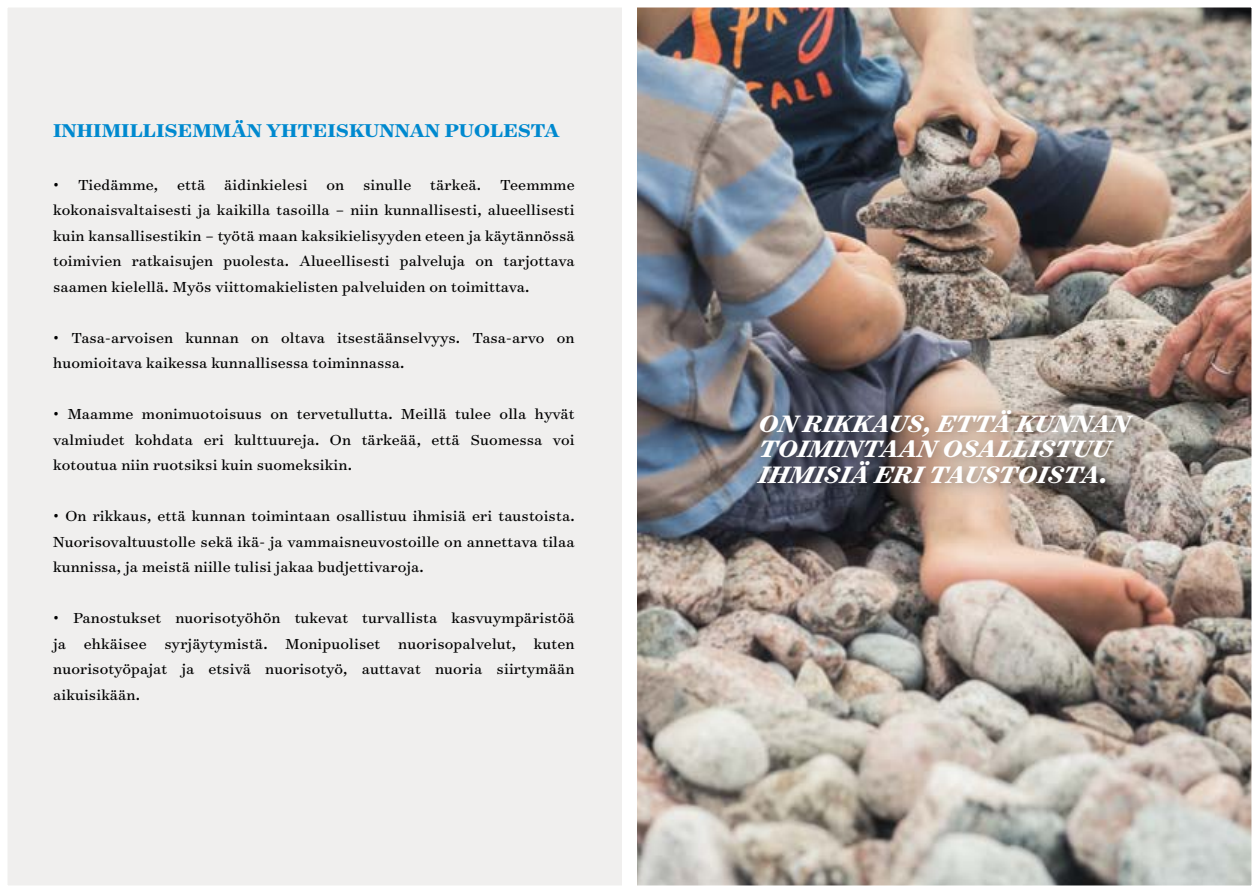
<style>
.page{position:relative;width:1259px;height:893px;background:#fff}
.page>*{position:absolute;margin:0;border:0;box-sizing:border-box;transform-origin:0 0}
.t1{font:italic 700 27px/25.5px "Surveyor Text";letter-spacing:.01em;color:#fff}
.t2{font:700 21px "Surveyor Text";color:#0089cf}
.t3{font:16.5px/25.5px "Surveyor Text";letter-spacing:.01em;color:#000;text-align:justify}
</style>
<div class="page">
<div style="left:8px;top:8px;width:614px;height:877px;background:#f0efee"></div>
<img style="left:637px;top:7px;width:615px;height:879px">
<div style="left:747px;top:400px;width:400px;height:99px;background:#000;opacity:.46"></div>
<p class="t2" style="left:53px;top:117px;width:508px">INHIMILLISEMMÄN YHTEISKUNNAN PUOLESTA</p>
<p class="t3" style="left:53px;top:171px;width:523px">• Tiedämme, että äidinkielesi on sinulle tärkeä. Teemmme kokonaisvaltaisesti ja kaikilla tasoilla – niin kunnallisesti, alueellisesti kuin kansallisestikin – työtä maan kaksikielisyyden eteen ja käytännössä toimivien ratkaisujen puolesta. Alueellisesti palveluja on tarjottava saamen kielellä. Myös viittomakielisten palveluiden on toimittava.</p>
<p class="t3" style="left:53px;top:324px;width:523px">• Tasa-arvoisen kunnan on oltava itsestäänselvyys. Tasa-arvo on huomioitava kaikessa kunnallisessa toiminnassa.</p>
<p class="t3" style="left:53px;top:401px;width:523px">• Maamme monimuotoisuus on tervetullutta. Meillä tulee olla hyvät valmiudet kohdata eri kulttuureja. On tärkeää, että Suomessa voi kotoutua niin ruotsiksi kuin suomeksikin.</p>
<p class="t3" style="left:53px;top:503px;width:523px">• On rikkaus, että kunnan toimintaan osallistuu ihmisiä eri taustoista.<br>Nuorisovaltuustolle sekä ikä- ja vammaisneuvostoille on annettava tilaa kunnissa, ja meistä niille tulisi jakaa budjettivaroja.</p>
<p class="t3" style="left:53px;top:605px;width:523px">• Panostukset nuorisotyöhön tukevat turvallista kasvuympäristöä ja ehkäisee syrjäytymistä. Monipuoliset nuorisopalvelut, kuten nuorisotyöpajat ja etsivä nuorisotyö, auttavat nuoria siirtymään aikuisikään.</p>
<h1 class="t1" style="left:758px;top:410px;width:373px">ON RIKKAUS, ETTÄ KUNNAN<br>TOIMINTAAN OSALLISTUU<br>IHMISIÄ ERI TAUSTOISTA.</h1>
</div>
